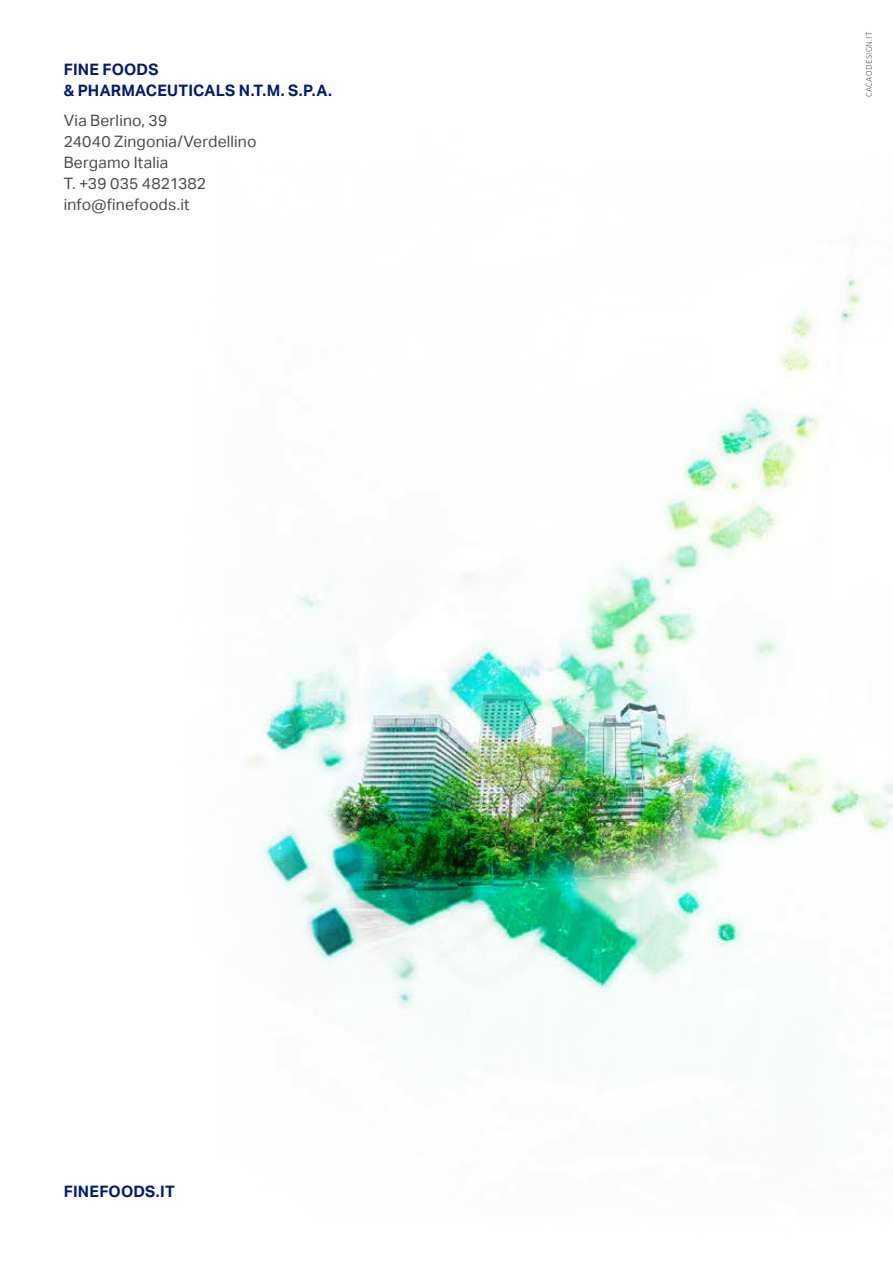
<style>
.page{position:relative;width:893px;height:1263px;background:#fff}
.page>*{position:absolute;margin:0;border:0;box-sizing:border-box;transform-origin:0 0}
.t1{font:15.75px/21px "Aktiv Grotesk";letter-spacing:.01em;color:#4d4d4d}
.t2{font:700 15.75px/21px "Aktiv Grotesk";letter-spacing:.01em;color:#001b71}
.t3{font:7.5px "Clan Pro";letter-spacing:.035em;color:#4d4d4d}
</style>
<div class="page">
<img style="left:247px;top:274px;width:646px;height:743px">
<p class="t2" style="left:64px;top:59px;width:270px">FINE FOODS<br>&amp; PHARMACEUTICALS N.T.M. S.P.A.</p>
<p class="t1" style="left:64px;top:110px;width:194px">Via Berlino, 39<br>24040 Zingonia/Verdellino<br>Bergamo Italia<br>T. +39 035 4821382 info@finefoods.it</p>
<p class="t2" style="left:64px;top:1181px;width:112px">FINEFOODS.IT</p>
<p class="t3" style="left:864px;top:97px;width:67px;rotate:-90deg">CACAODESIGN.IT</p>
</div>
